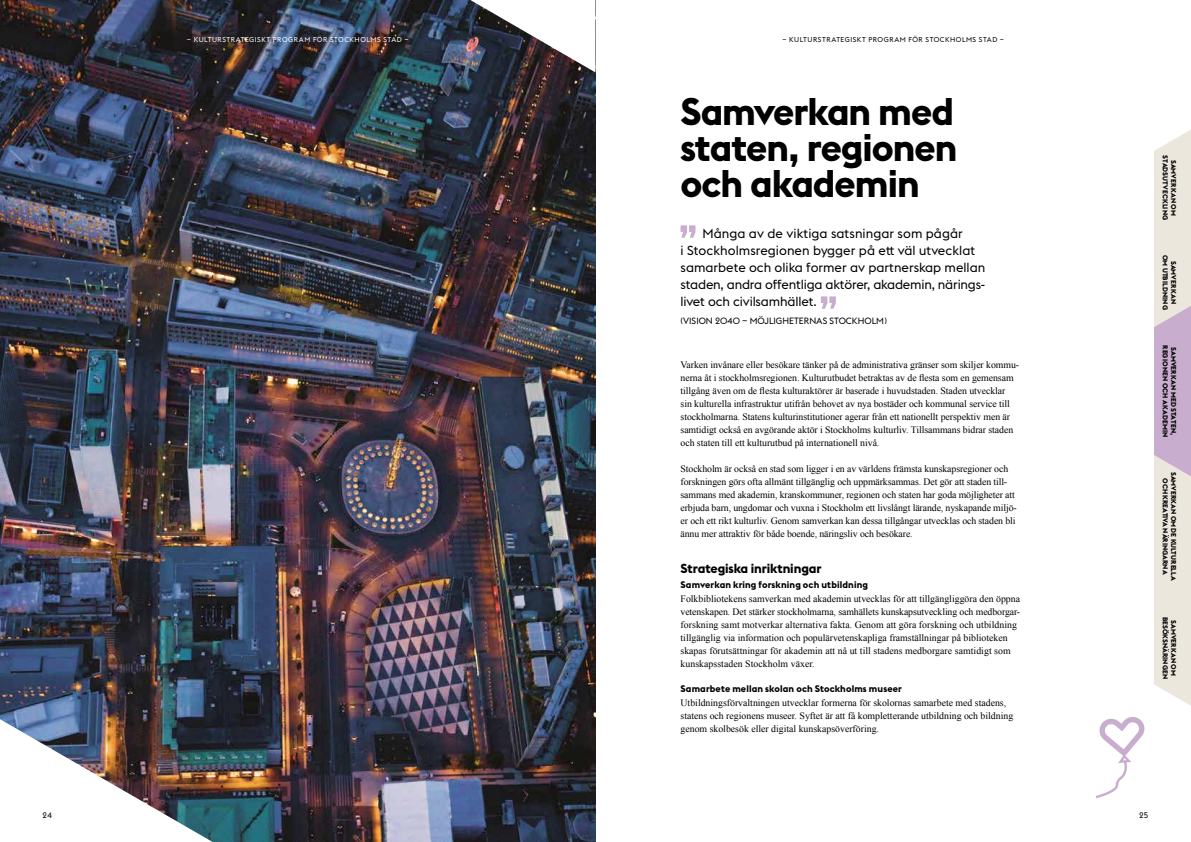
<style>
.page{position:relative;width:1191px;height:842px;background:#fff}
.page>*{position:absolute;margin:0;border:0;box-sizing:border-box;transform-origin:0 0}
.t1{font:700 38px/36px "Stockholm Type";letter-spacing:-.025em;color:#000;text-align:justify}
.t2{font:13px/17px "Stockholm Type";color:#000}
.t3{font:700 13px "Stockholm Type";letter-spacing:-.01em;color:#000}
.t4{font:9.8px/13px "Times New Roman";letter-spacing:-.005em;color:#000}
.t5{font:700 9.5px "Stockholm Type";letter-spacing:.01em;color:#000}
.t6{font:9px "Stockholm Type";color:#000}
.t7{font:8px "Stockholm Type Display";color:#000}
.t8{font:700 7px/8.4px "Stockholm Type";letter-spacing:.01em;color:#000;text-align:center}
.t9{font:7px "Stockholm Type";letter-spacing:.075em;color:#fff}
.t10{font:7px "Stockholm Type";letter-spacing:.075em;color:#000}
</style>
<div class="page">
<img style="left:0;top:0;width:595px;height:842px">
<svg style="left:1154px;top:130px;width:37px;height:576px;background:#e3d8d9"></svg>
<img style="left:452px;top:0;width:143px;height:72px">
<img style="left:0;top:710px;width:230px;height:132px">
<svg style="left:1096px;top:717px;width:48px;height:81px"></svg>
<svg style="left:680px;top:225px;width:15px;height:13px"></svg>
<svg style="left:821px;top:296px;width:15px;height:13px"></svg>
<p class="t9" style="left:187px;top:34px;width:223px">– KULTURSTRATEGISKT PROGRAM FÖR STOCKHOLMS STAD –</p>
<p class="t10" style="left:782px;top:34px;width:223px">– KULTURSTRATEGISKT PROGRAM FÖR STOCKHOLMS STAD –</p>
<h1 class="t1" style="left:680px;top:92px;width:278px">Samverkan med staten, regionen och akademin</h1>
<h2 class="t2" style="left:680px;top:224px;width:306px;text-indent:22px">Många av de viktiga satsningar som pågår<br>i Stockholmsregionen bygger på ett väl utvecklat samarbete och olika former av partnerskap mellan staden, andra offentliga aktörer, akademin, närings&shy;livet och civilsamhället.</h2>
<p class="t6" style="left:680px;top:315px;width:208px">(VISION 2040 – MÖJLIGHETERNAS STOCKHOLM )</p>
<p class="t4" style="left:680px;top:358px;width:340px">Varken invånare eller besökare tänker på de administrativa gränser som skiljer kommu&shy;nerna åt i stockholmsregionen. Kulturutbudet betraktas av de flesta som en gemensam tillgång även om de flesta kulturaktörer är baserade i huvudstaden. Staden utvecklar sin kulturella infrastruktur utifrån behovet av nya bostäder och kommunal service till stockholmarna. Statens kulturinstitutioner agerar från ett nationellt perspektiv men är samtidigt också en avgörande aktör i Stockholms kulturliv. Tillsammans bidrar staden och staten till ett kulturutbud på internationell nivå.</p>
<p class="t4" style="left:680px;top:462px;width:338px">Stockholm är också en stad som ligger i en av världens främsta kunskapsregioner och forskningen görs ofta allmänt tillgänglig och uppmärksammas. Det gör att staden till&shy;sammans med akademin, kranskommuner, regionen och staten har goda möjligheter att erbjuda barn, ungdomar och vuxna i Stockholm ett livslångt lärande, nyskapande miljö&shy;er och ett rikt kulturliv. Genom samverkan kan dessa tillgångar utvecklas och staden bli ännu mer attraktiv för både boende, näringsliv och besökare.</p>
<h2 class="t3" style="left:680px;top:559px;width:142px">Strategiska inriktningar</h2>
<p class="t5" style="left:680px;top:577px;width:189px">Samverkan kring forskning och utbildning</p>
<p class="t4" style="left:680px;top:592px;width:341px">Folkbibliotekens samverkan med akademin utvecklas för att tillgängliggöra den öppna vetenskapen. Det stärker stockholmarna, samhällets kunskapsutveckling och medborgar&shy;forskning samt motverkar alternativa fakta. Genom att göra forskning och utbildning tillgänglig via information och populärvetenskapliga framställningar på biblioteken skapas förutsättningar för akademin att nå ut till stadens medborgare samtidigt som kunskapsstaden Stockholm växer.</p>
<p class="t5" style="left:680px;top:681px;width:223px">Samarbete mellan skolan och Stockholms museer</p>
<p class="t4" style="left:680px;top:696px;width:334px">Utbildningsförvaltningen utvecklar formerna för skolornas samarbete med stadens, statens och regionens museer. Syftet är att få kompletterande utbildning och bildning genom skolbesök eller digital kunskapsöverföring.</p>
<p class="t8" style="left:1178px;top:155px;width:66px;rotate:90deg">SAMVERKAN OM<br>STADSUTVECKLING</p>
<p class="t8" style="left:1178px;top:255px;width:57px;rotate:90deg">SAMVERKAN<br>OM UTBILDNING</p>
<p class="t8" style="left:1169px;top:345px;width:94px;rotate:90deg">REGIONEN OCH AKADEMIN</p>
<p class="t8" style="left:1178px;top:347px;width:90px;rotate:90deg">SAMVERKAN MED STATEN,</p>
<p class="t8" style="left:1178px;top:472px;width:110px;rotate:90deg">SAMVERKAN OM DE KULTURELLA<br>OCH KREATIVA NÄRINGARNA</p>
<p class="t8" style="left:1178px;top:616px;width:64px;rotate:90deg">SAMVERKAN OM<br>BESÖKSNÄRINGEN</p>
<p class="t7" style="left:43px;top:810px;width:11px">24</p>
<p class="t7" style="left:1139px;top:810px;width:11px">25</p>
</div>
